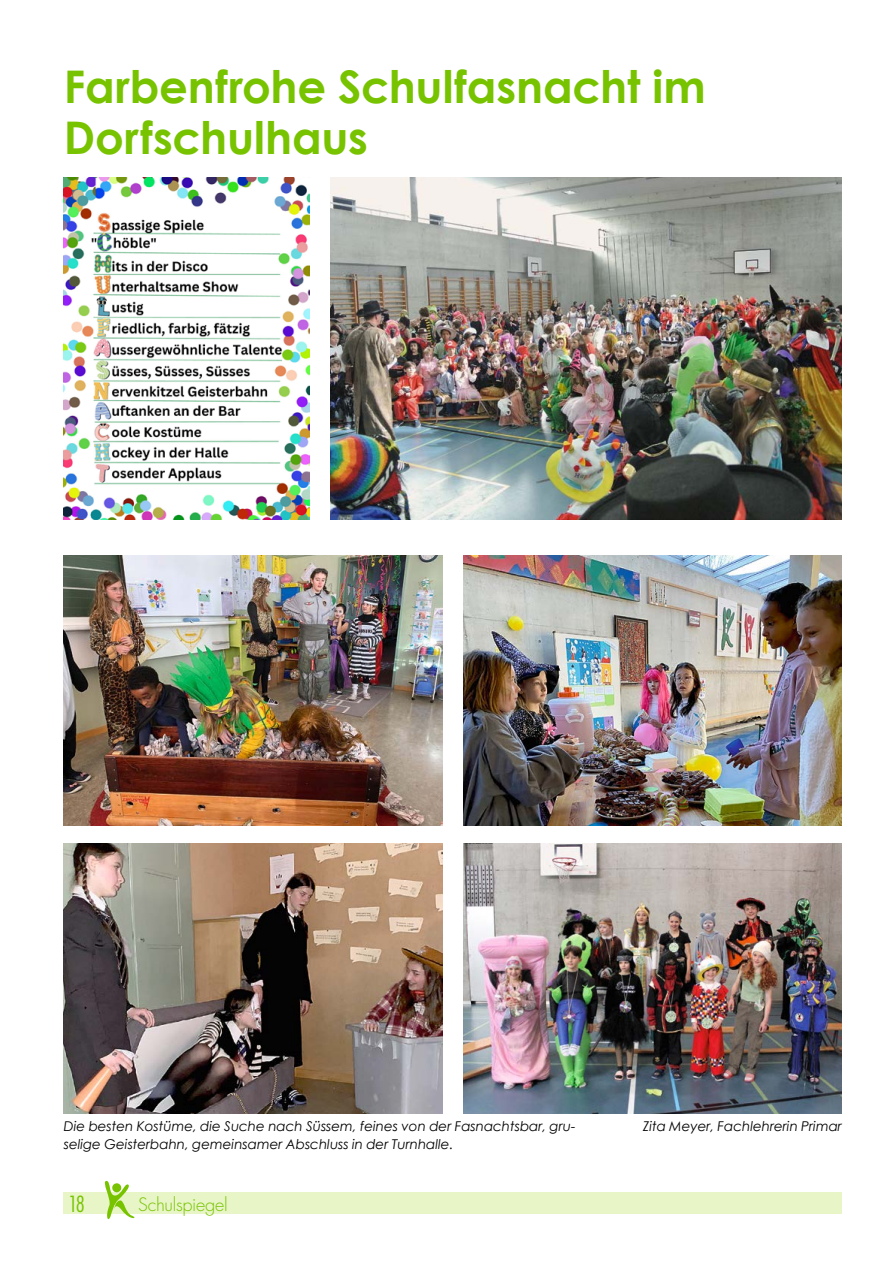
<style>
.page{position:relative;width:893px;height:1263px;background:#fff}
.page>*{position:absolute;margin:0;border:0;box-sizing:border-box;transform-origin:0 0}
.Haupttitel{font:700 45px/51px "Century Gothic";letter-spacing:-.005em;color:#78c300}
.t1{font:300 condensed 21.6px "Futura Std";color:#78c300}
.t2{font:300 18px "Futura Std";letter-spacing:-.02em;color:#78c300}
.bildlegende{font:italic 13.5px/18px "Century Gothic";color:#000}
.Autor{font:italic 13.5px "Century Gothic";color:#000}
</style>
<div class="page">
<div style="left:64px;top:1193px;width:778px;height:21px;background:#e7f5c7"></div>
<svg style="left:101px;top:1181px;width:37px;height:39px"></svg>
<img style="left:330px;top:177px;width:512px;height:342px">
<img style="left:64px;top:177px;width:245px;height:342px">
<img style="left:463px;top:843px;width:379px;height:270px">
<img style="left:463px;top:555px;width:379px;height:270px">
<img style="left:64px;top:843px;width:378px;height:270px">
<img style="left:64px;top:555px;width:378px;height:270px">
<p class="Haupttitel" style="left:64px;top:60px;width:644px">Farbenfrohe Schulfasnacht im<br>Dorfschulhaus</p>
<p class="bildlegende" style="left:64px;top:1117px;width:513px">Die besten Kostüme, die Suche nach Süssem, feines von der Fasnachtsbar, gru&shy;selige Geisterbahn, gemeinsamer Abschluss in der Turnhalle.</p>
<h2 class="t1" style="left:68px;top:1191px;width:18px">18</h2>
<h3 class="t2" style="left:138px;top:1193px;width:91px">Schulspiegel</h3>
<p class="Autor" style="left:643px;top:1118px;width:201px">Zita Meyer, Fachlehrerin Primar</p>
</div>
